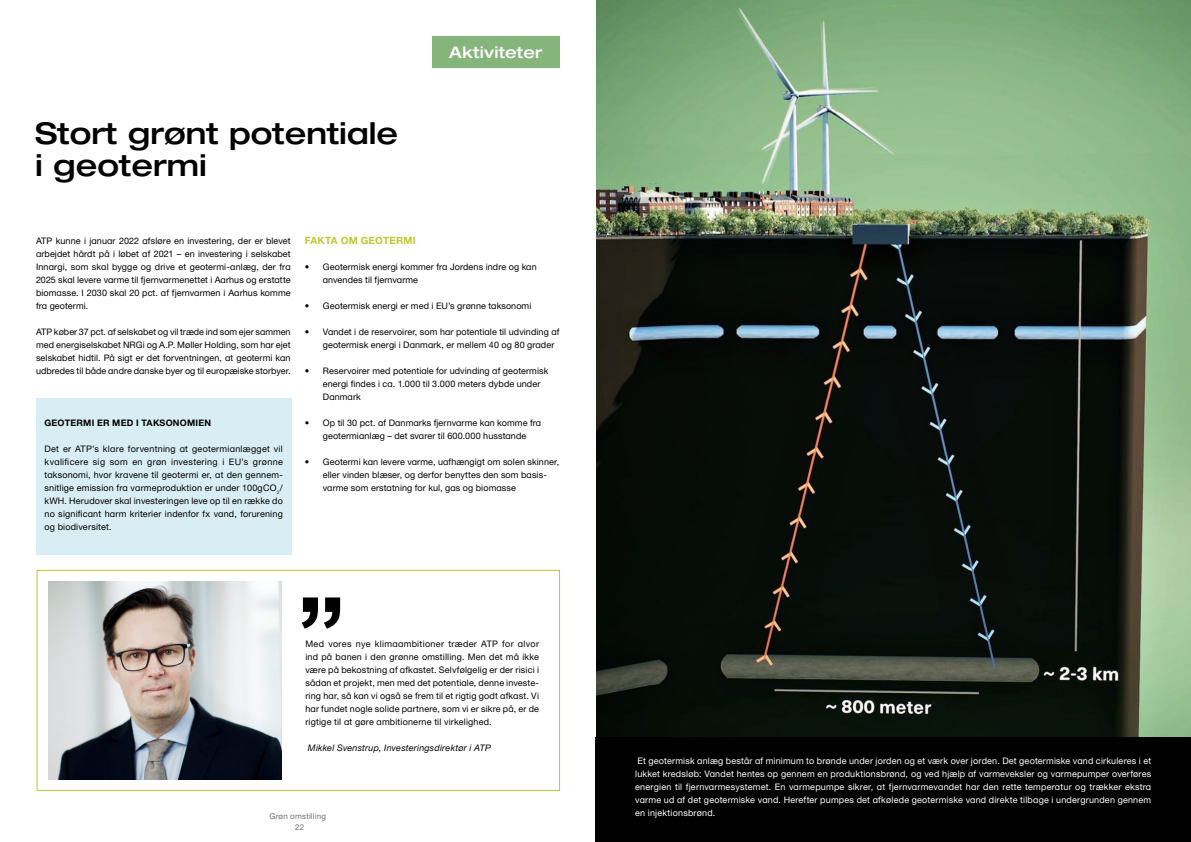
<style>
.page{position:relative;width:1191px;height:842px;background:#fff}
.page>*{position:absolute;margin:0;border:0;box-sizing:border-box;transform-origin:0 0}
.Kapiteloverskrift_H2{font:500 30px/32px "Helvetica Neue ATP Head";color:#000}
.Tag{font:500 16px "Helvetica Neue ATP Head";letter-spacing:.01em;color:#fff}
.t1{font:700 10px "Helvetica Neue ATP Body";letter-spacing:.02em;color:#c0c632}
.Brødtekst{font:9px/13px "Helvetica Neue ATP Body";letter-spacing:.01em;color:#000}
.Brødtekst-2{font:9px/13px "Helvetica Neue ATP Body";letter-spacing:.02em;color:#fff;text-align:justify}
.Bokstekst{font:9px/13px "Helvetica Neue ATP Body";letter-spacing:.02em;color:#000;text-align:justify}
.Brødtekst-3{font:italic 9px "Helvetica Neue ATP Body";letter-spacing:.025em;color:#000}
.Box_overskrift{font:700 9px "Helvetica Neue ATP Body";letter-spacing:.025em;color:#000}
.t2{font:8px "Helvetica Neue ATP Body";letter-spacing:.025em;color:#706f6f}
</style>
<div class="page">
<div style="left:432px;top:36px;width:127px;height:31px;background:#85b57b"></div>
<div style="left:36px;top:398px;width:255px;height:156px;background:#d9eef4"></div>
<svg style="left:302px;top:597px;width:38px;height:32px"></svg>
<div style="left:37px;top:570px;width:523px;height:221px;border:1px solid #c0c632"></div>
<img style="left:48px;top:581px;width:233px;height:198px">
<img style="left:596px;top:0;width:595px;height:737px">
<div style="left:595px;top:737px;width:596px;height:105px;background:#000"></div>
<h2 class="Kapiteloverskrift_H2" style="left:35px;top:117px;width:364px">Stort grønt potentiale i geotermi</h2>
<h2 class="Tag" style="left:449px;top:42px;width:95px">Aktiviteter</h2>
<p class="Brødtekst" style="left:36px;top:234px;width:256px;text-align:justify">ATP kunne i januar 2022 afsløre en investering, der er blevet arbejdet hårdt på i løbet af 2021 – en investering i selskabet Innargi, som skal bygge og drive et geotermi-anlæg, der fra 2025 skal levere varme til fjernvarmenettet i Aarhus og erstatte biomasse. I 2030 skal 20 pct. af fjernvarmen i Aarhus komme fra geotermi.</p>
<p class="Brødtekst" style="left:36px;top:325px;width:256px;text-align:justify">ATP køber 37 pct. af selskabet og vil træde ind som ejer sammen med energiselskabet NRGi og A.P. Møller Holding, som har ejet selskabet hidtil. På sigt er det forventningen, at geotermi kan udbredes til både andre danske byer og til europæiske storbyer.</p>
<h3 class="Box_overskrift" style="left:45px;top:417px;width:168px">GEOTERMI ER MED I TAKSONOMIEN</h3>
<p class="Bokstekst" style="left:45px;top:442px;width:240px">Det er ATP’s klare forventning at geotermianlægget vil kvalificere sig som en grøn investering i EU’s grønne taksonomi, hvor kravene til geotermi er, at den gennem&shy;snitlige emission fra varmeproduktion er under 100gCO<sub>2</sub>/ kWH. Herudover skal investeringen leve op til en række do no significant harm kriterier indenfor fx vand, forurening og biodiversitet.</p>
<h3 class="t1" style="left:305px;top:234px;width:112px">FAKTA OM GEOTERMI</h3>
<p class="Brødtekst" style="left:323px;top:260px;width:215px;text-indent:-18px">• Geotermisk energi kommer fra Jordens indre og kan anvendes til fjernvarme</p>
<p class="Brødtekst" style="left:305px;top:299px;width:228px">• Geotermisk energi er med i EU’s grønne taksonomi</p>
<p class="Brødtekst" style="left:323px;top:325px;width:238px;text-indent:-18px">• Vandet i de reservoirer, som har potentiale til udvinding af geotermisk energi i Danmark, er mellem 40 og 80 grader</p>
<p class="Brødtekst" style="left:323px;top:364px;width:227px;text-indent:-18px">• Reservoirer med potentiale for udvinding af geotermisk energi findes i ca. 1.000 til 3.000 meters dybde under<br>Danmark</p>
<p class="Brødtekst" style="left:305px;top:416px;width:238px;text-align:center">• Op til 30 pct. af Danmarks fjernvarme kan komme fra geotermianlæg – det svarer til 600.000 husstande</p>
<p class="Brødtekst" style="left:323px;top:455px;width:238px;text-indent:-18px">• Geotermi kan levere varme, uafhængigt om solen skinner, eller vinden blæser, og derfor benyttes den som basis&shy;varme som erstatning for kul, gas og biomasse</p>
<p class="Brødtekst" style="left:305px;top:637px;width:235px;text-align:justify">Med vores nye klimaambitioner træder ATP for alvor ind på banen i den grønne omstilling. Men det må ikke være på bekostning af afkastet. Selvfølgelig er der risici i sådan et projekt, men med det potentiale, denne investe&shy;ring har, så kan vi også se frem til et rigtig godt afkast. Vi har fundet nogle solide partnere, som vi er sikre på, er de rigtige til at gøre ambitionerne til virkelighed.</p>
<p class="Brødtekst-3" style="left:308px;top:742px;width:184px">Mikkel Svenstrup, Investeringsdirektør i ATP</p>
<p class="t2" style="left:269px;top:811px;width:58px">Grøn omstilling</p>
<p class="t2" style="left:295px;top:822px;width:10px">22</p>
<p class="Brødtekst-2" style="left:635px;top:754px;width:517px">Et geotermisk anlæg består af minimum to brønde under jorden og et værk over jorden. Det geotermiske vand cirkuleres i et lukket kredsløb: Vandet hentes op gennem en produktionsbrønd, og ved hjælp af varmeveksler og varmepumper overføres energien til fjernvarmesystemet. En varmepumpe sikrer, at fjernvarmevandet har den rette temperatur og trækker ekstra varme ud af det geotermiske vand. Herefter pumpes det afkølede geotermiske vand direkte tilbage i undergrunden gennem en injektionsbrønd.</p>
</div>
